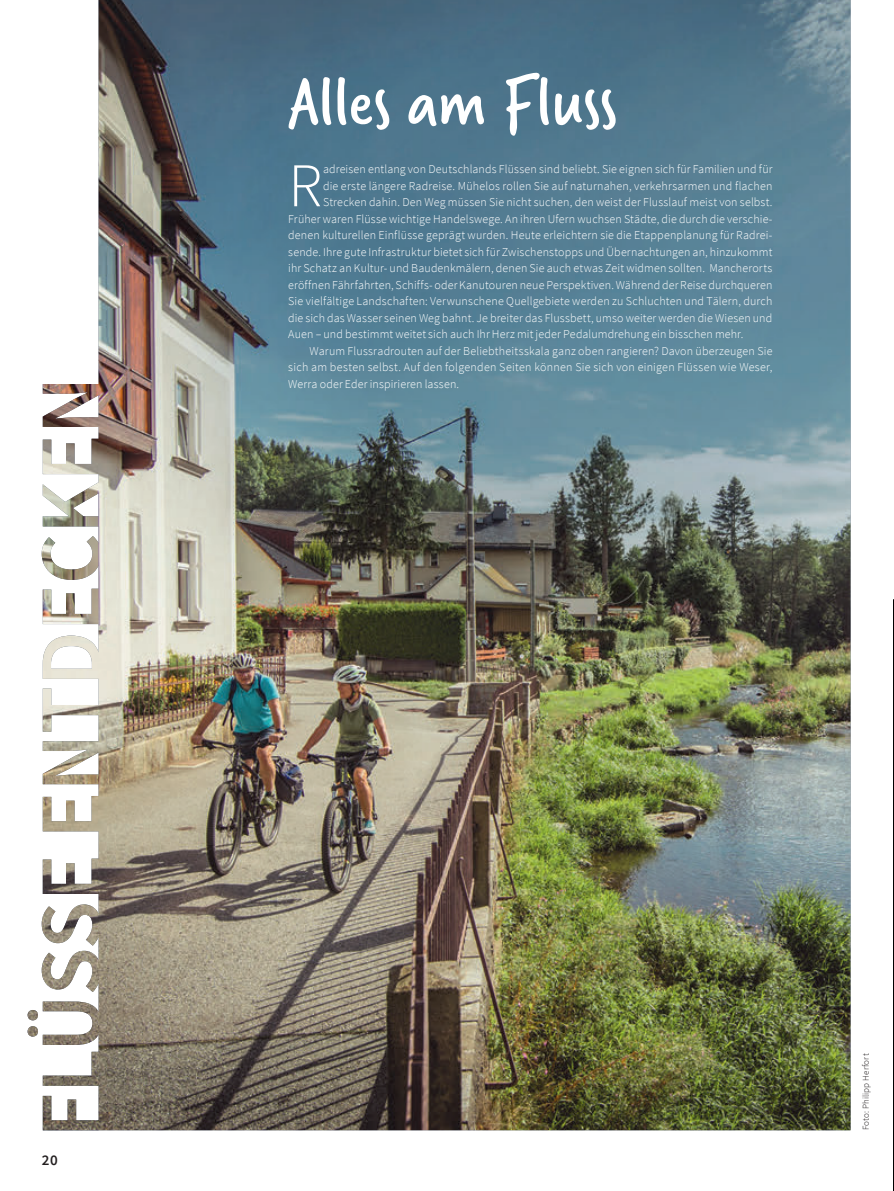
<style>
.page{position:relative;width:894px;height:1191px;background:#fff}
.page>*{position:absolute;margin:0;border:0;box-sizing:border-box;transform-origin:0 0}
.t1{font:75px "Verveine";color:#fff}
.t2{font:300 62.1px "Source Sans Pro";color:#fff}
.t3{font:600 15px "Source Sans Pro";color:#231f20}
.t4{font:300 12px "Source Sans Pro";letter-spacing:.01em;color:#fff}
.t5{font:300 9px "Source Sans Pro";letter-spacing:.02em;color:#231f20}
</style>
<div class="page">
<img style="left:28px;top:0;width:822px;height:1130px">
<img style="left:42px;top:0;width:57px;height:979px">
<h1 class="t1" style="left:288px;top:50px;width:330px">Alles am Fluss</h1>
<h2 class="t2" style="left:288px;top:148px;width:36px">R</h2>
<p class="t4" style="left:323px;top:162px;width:451px">adreisen entlang von Deutschlands Flüssen sind beliebt. Sie eignen sich für Familien und für</p>
<p class="t4" style="left:323px;top:178px;width:450px">die erste längere Radreise. Mühelos rollen Sie auf naturnahen, verkehrsarmen und flachen</p>
<p class="t4" style="left:323px;top:195px;width:451px">Strecken dahin. Den Weg müssen Sie nicht suchen, den weist der Flusslauf meist von selbst.</p>
<p class="t4" style="left:288px;top:211px;width:485px">Früher waren Flüsse wichtige Handelswege. An ihren Ufern wuchsen Städte, die durch die verschie-</p>
<p class="t4" style="left:288px;top:228px;width:485px">denen kulturellen Einflüsse geprägt wurden. Heute erleichtern sie die Etappenplanung für Radrei-</p>
<p class="t4" style="left:288px;top:244px;width:485px">sende. Ihre gute Infrastruktur bietet sich für Zwischenstopps und Übernachtungen an, hinzukommt</p>
<p class="t4" style="left:288px;top:261px;width:485px">ihr Schatz an Kultur- und Baudenkmälern, denen Sie auch etwas Zeit widmen sollten. Mancherorts</p>
<p class="t4" style="left:288px;top:277px;width:485px">eröffnen Fährfahrten, Schiffs- oder Kanutouren neue Perspektiven. Während der Reise durchqueren</p>
<p class="t4" style="left:288px;top:294px;width:485px">Sie vielfältige Landschaften: Verwunschene Quellgebiete werden zu Schluchten und Tälern, durch</p>
<p class="t4" style="left:288px;top:310px;width:485px">die sich das Wasser seinen Weg bahnt. Je breiter das Flussbett, umso weiter werden die Wiesen und</p>
<p class="t4" style="left:288px;top:327px;width:456px">Auen – und bestimmt weitet sich auch Ihr Herz mit jeder Pedalumdrehung ein bisschen mehr.</p>
<p class="t4" style="left:309px;top:343px;width:464px">Warum Flussradrouten auf der Beliebtheitsskala ganz oben rangieren? Davon überzeugen Sie</p>
<p class="t4" style="left:288px;top:360px;width:485px">sich am besten selbst. Auf den folgenden Seiten können Sie sich von einigen Flüssen wie Weser,</p>
<p class="t4" style="left:288px;top:376px;width:172px">Werra oder Eder inspirieren lassen.</p>
<p class="t3" style="left:42px;top:1150px;width:17px">20</p>
<p class="t5" style="left:860px;top:1130px;width:78px;rotate:-90deg">Foto: Philipp Herfort</p>
</div>
